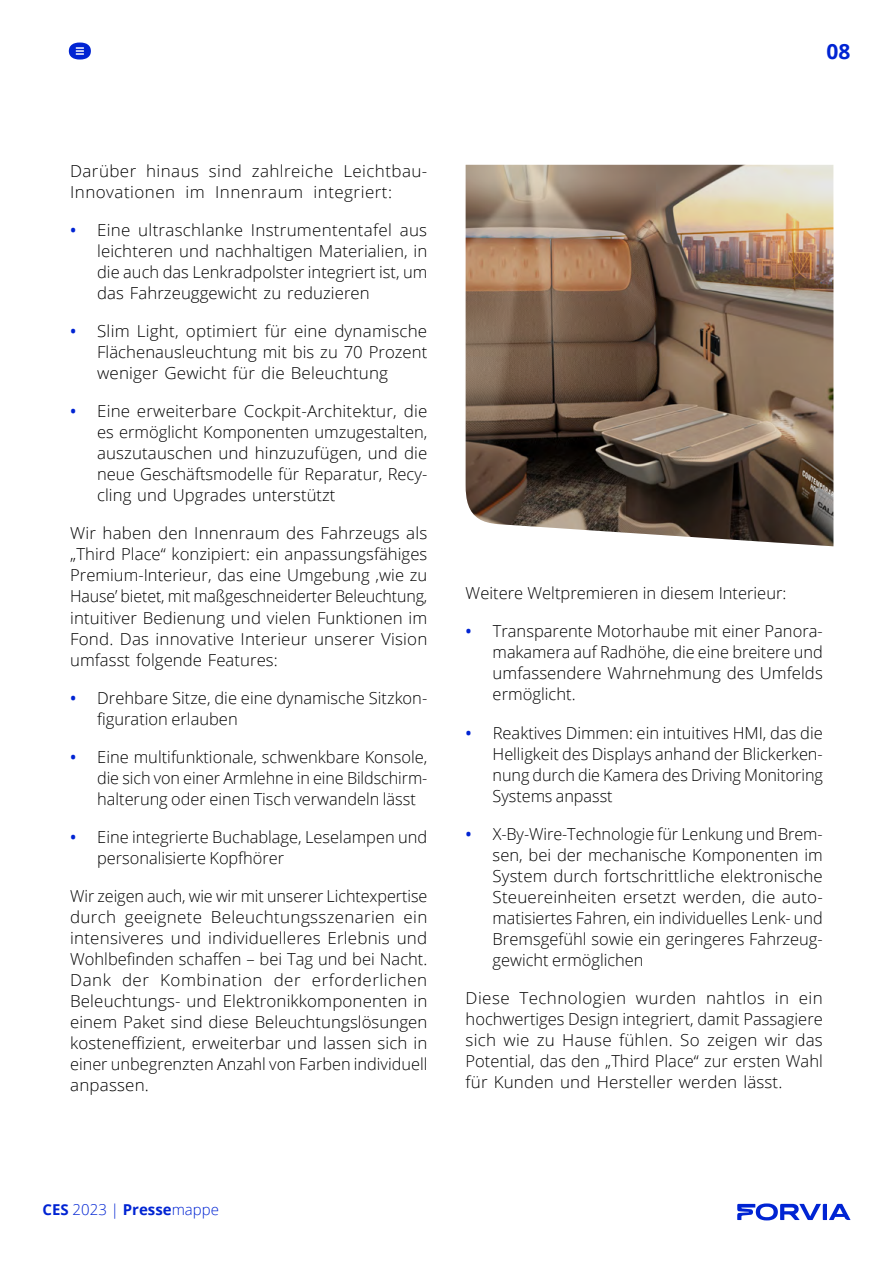
<style>
.page{position:relative;width:893px;height:1263px;background:#fff}
.page>*{position:absolute;margin:0;border:0;box-sizing:border-box;transform-origin:0 0}
.t1{font:700 21px "Open Sans";color:#0024d3}
.t2{font:300 16.5px/21px "Open Sans";color:#000;text-align:justify}
.t3{font:300 16.5px/21px "Open Sans";letter-spacing:.025em;color:#000}
.t4{font:300 15px "Open Sans";color:#0024d3}
.s1{font-weight:600;color:#0024d3}
.s2{font-weight:700}
</style>
<div class="page">
<img style="left:466px;top:165px;width:367px;height:381px">
<svg style="left:737px;top:1203px;width:113px;height:17px"></svg>
<svg style="left:69px;top:43px;width:22px;height:17px"></svg>
<p class="t1" style="left:826px;top:36px;width:25px">08</p>
<p class="t3" style="left:70px;top:160px;width:359px">Darüber hinaus sind zahlreiche Leichtbau-<br>Innovationen im Innenraum integriert:</p>
<p class="t2" style="left:97px;top:219px;width:332px;text-indent:-27px"><span class="s1">•</span> Eine ultraschlanke Instrumententafel aus leichteren und nachhaltigen Materialien, in die auch das Lenkradpolster integriert ist, um das Fahrzeuggewicht zu reduzieren</p>
<p class="t2" style="left:97px;top:320px;width:332px;text-indent:-27px"><span class="s1">•</span> Slim Light, optimiert für eine dynamische Flächenausleuchtung mit bis zu 70 Prozent weniger Gewicht für die Beleuchtung</p>
<p class="t2" style="left:97px;top:400px;width:332px;text-indent:-27px"><span class="s1">•</span> Eine erweiterbare Cockpit-Architektur, die es ermöglicht Komponenten umzugestalten, auszutauschen und hinzuzufügen, und die neue Geschäftsmodelle für Reparatur, Recy&shy;cling und Upgrades unterstützt</p>
<p class="t2" style="left:70px;top:522px;width:359px">Wir haben den Innenraum des Fahrzeugs als „Third Place“ konzipiert: ein anpassungsfähiges Premium-Interieur, das eine Umgebung ‚wie zu Hause’ bietet, mit maßgeschneiderter Beleuchtung, intuitiver Bedienung und vielen Funktionen im Fond. Das innovative Interieur unserer Vision umfasst folgende Features:</p>
<p class="t2" style="left:97px;top:687px;width:332px;text-indent:-27px"><span class="s1">•</span> Drehbare Sitze, die eine dynamische Sitzkon&shy;figuration erlauben</p>
<p class="t2" style="left:97px;top:746px;width:332px;text-indent:-27px"><span class="s1">•</span> Eine multifunktionale, schwenkbare Konsole, die sich von einer Armlehne in eine Bildschirm&shy;halterung oder einen Tisch verwandeln lässt</p>
<p class="t2" style="left:97px;top:826px;width:332px;text-indent:-27px"><span class="s1">•</span> Eine integrierte Buchablage, Leselampen und personalisierte Kopfhörer</p>
<p class="t2" style="left:70px;top:885px;width:359px">Wir zeigen auch, wie wir mit unserer Lichtexpertise durch geeignete Beleuchtungsszenarien ein intensiveres und individuelleres Erlebnis und Wohlbefinden schaffen – bei Tag und bei Nacht.<br>Dank der Kombination der erforderlichen Beleuchtungs- und Elektronikkomponenten in einem Paket sind diese Beleuchtungslösungen kosteneffizient, erweiterbar und lassen sich in einer unbegrenzten Anzahl von Farben individuell anpassen.</p>
<p class="t2" style="left:466px;top:582px;width:322px">Weitere Weltpremieren in diesem Interieur:</p>
<p class="t2" style="left:493px;top:620px;width:332px;text-indent:-27px"><span class="s1">•</span> Transparente Motorhaube mit einer Panora&shy;makamera auf Radhöhe, die eine breitere und umfassendere Wahrnehmung des Umfelds ermöglicht.</p>
<p class="t2" style="left:493px;top:721px;width:332px;text-indent:-27px"><span class="s1">•</span> Reaktives Dimmen: ein intuitives HMI, das die Helligkeit des Displays anhand der Blickerken&shy;nung durch die Kamera des Driving Monitoring Systems anpasst</p>
<p class="t2" style="left:493px;top:822px;width:332px;text-indent:-27px"><span class="s1">•</span> X-By-Wire-Technologie für Lenkung und Brem&shy;sen, bei der mechanische Komponenten im System durch fortschrittliche elektronische Steuereinheiten ersetzt werden, die auto&shy;matisiertes Fahren, ein individuelles Lenk- und Bremsgefühl sowie ein geringeres Fahrzeug&shy;gewicht ermöglichen</p>
<p class="t2" style="left:466px;top:987px;width:359px">Diese Technologien wurden nahtlos in ein hochwertiges Design integriert, damit Passagiere sich wie zu Hause fühlen. So zeigen wir das Potential, das den „Third Place“ zur ersten Wahl für Kunden und Hersteller werden lässt.</p>
<p class="t4" style="left:43px;top:1199px;width:178px"><span class="s2">CES</span> 2023 | <span class="s2">Presse</span>mappe</p>
</div>
